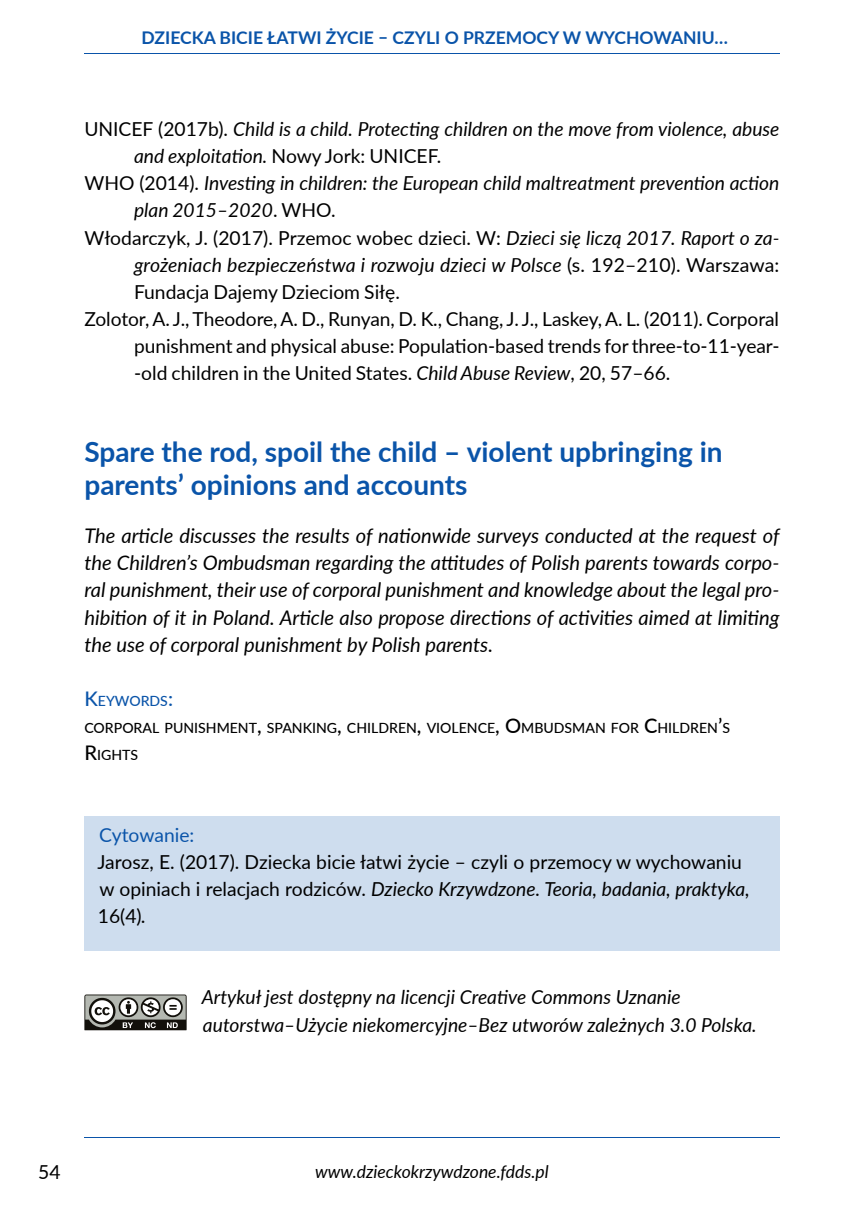
<style>
.page{position:relative;width:864px;height:1211px;background:#fff}
.page>*{position:absolute;margin:0;border:0;box-sizing:border-box;transform-origin:0 0}
.t1{font:700 28px/33.6px "Lato";color:#0a54a9}
.t2{font:italic 20.12px/27.1px "Lato";color:#000;text-align:justify}
.t3{font:19.25px/27.1px "Lato";color:#000}
.t4{font:italic 19.25px/27.1px "Lato";color:#000}
.t5{font:19.25px "Lato";color:#0a54a9}
.t6{font:700 17.5px "Lato";color:#0a54a9}
.t7{font:italic 17.5px "Lato";color:#000}
.t8{font:500 14.17px/27.1px "Lato";color:#000}
.s1{font-style:normal}
.s2{font-style:italic}
.s3{font-size:20.12px;color:#0a54a9}
.s4{color:#0a54a9}
.s5{font-size:20.12px}
</style>
<div class="page">
<hr style="left:84px;top:1136px;width:695px;height:1px;background:#0a54a9">
<hr style="left:84px;top:53px;width:695px;height:1px;background:#0a54a9">
<div style="left:84px;top:816px;width:695px;height:134px;background:#ceddee"></div>
<svg style="left:84px;top:994px;width:103px;height:36px"></svg>
<p class="t6" style="left:141px;top:25px;width:587px">DZIECKA BICIE ŁATWI ŻYCIE – CZYLI O PRZEMOCY W WYCHOWANIU…</p>
<p class="t4" style="left:84px;top:115px;width:696px"><span class="s1">UNICEF (2017b).</span> Child is a child. Protecting children on the move from violence, abuse</p>
<p class="t4" style="left:134px;top:142px;width:308px">and exploitation. <span class="s1">Nowy Jork: UNICEF.</span></p>
<p class="t4" style="left:84px;top:169px;width:696px"><span class="s1">WHO (2014).</span> Investing in children: the European child maltreatment prevention action</p>
<p class="t4" style="left:134px;top:196px;width:203px">plan 2015–2020<span class="s1">. WHO.</span></p>
<p class="t3" style="left:84px;top:223px;width:696px">Włodarczyk, J. (2017). Przemoc wobec dzieci. W: <span class="s2">Dzieci się liczą 2017. Raport o za-</span></p>
<p class="t4" style="left:134px;top:250px;width:646px">grożeniach bezpieczeństwa i rozwoju dzieci w Polsce <span class="s1">(s. 192–210). Warszawa:</span></p>
<p class="t3" style="left:134px;top:277px;width:267px">Fundacja Dajemy Dzieciom Siłę.</p>
<p class="t3" style="left:84px;top:304px;width:696px">Zolotor, A. J., Theodore, A. D., Runyan, D. K., Chang, J. J., Laskey, A. L. (2011). Corporal</p>
<p class="t3" style="left:134px;top:332px;width:646px">punishment and physical abuse: Population-based trends for three-to-11-year-</p>
<p class="t3" style="left:134px;top:359px;width:537px">-old children in the United States. <span class="s2">Child Abuse Review</span>, 20, 57–66.</p>
<h1 class="t1" style="left:84px;top:433px;width:639px">Spare the rod, spoil the child – violent upbringing in parents’ opinions and accounts</h1>
<p class="t2" style="left:84px;top:521px;width:696px">The article discusses the results of nationwide surveys conducted at the request of the Children’s Ombudsman regarding the attitudes of Polish parents towards corpo&shy;ral punishment, their use of corporal punishment and knowledge about the legal pro&shy;hibition of it in Poland. Article also propose directions of activities aimed at limiting the use of corporal punishment by Polish parents.</p>
<p class="t8" style="left:84px;top:686px;width:647px"><span class="s3">K</span><span class="s4">EYWORDS</span><span class="s3">:<br></span>CORPORAL PUNISHMENT<span class="s5">,</span> SPANKING<span class="s5">,</span> CHILDREN<span class="s5">,</span> VIOLENCE<span class="s5">, O</span>MBUDSMAN FOR <span class="s5">C</span>HILDREN<span class="s5">’</span>S<br><span class="s5">R</span>IGHTS</p>
<p class="t5" style="left:99px;top:820px;width:96px">Cytowanie:</p>
<p class="t3" style="left:97px;top:847px;width:653px">Jarosz, E. (2017). Dziecka bicie łatwi życie – czyli o przemocy w wychowaniu w opiniach i relacjach rodziców. <span class="s2">Dziecko Krzywdzone. Teoria, badania, praktyka,<br></span>16(4)<span class="s2">.</span></p>
<p class="t4" style="left:202px;top:983px;width:556px">Artykuł jest dostępny na licencji Creative Commons Uznanie autorstwa–Użycie niekomercyjne–Bez utworów zależnych 3.0 Polska.</p>
<p class="t3" style="left:38px;top:1157px;width:24px">54</p>
<p class="t7" style="left:315px;top:1159px;width:235px">www.dzieckokrzywdzone.fdds.pl</p>
</div>
